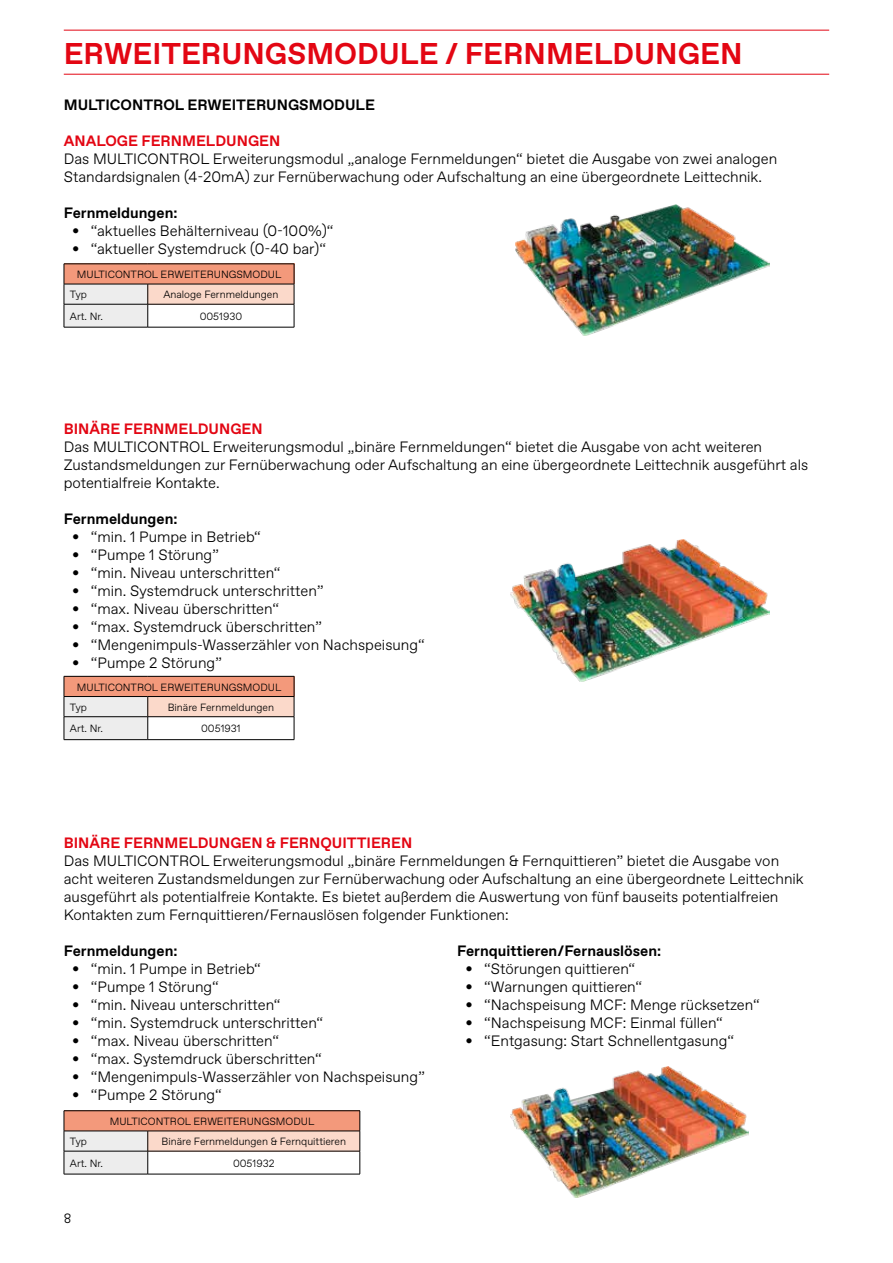
<style>
.page{position:relative;width:893px;height:1263px;background:#fff}
.page>*{position:absolute;margin:0;border:0;box-sizing:border-box;transform-origin:0 0}
.t1{font:700 30px "ABC Favorit";color:#e30613}
.t2{font:300 15px/18px "ABC Favorit";color:#000}
.t3{font:700 15px "ABC Favorit";color:#000}
.t4{font:700 15px "ABC Favorit";color:#e30613}
.t5{font:300 13.5px "ABC Favorit";color:#000}
.t6{font:300 10.5px/20.2px "ABC Favorit";color:#000}
</style>
<div class="page">
<hr style="left:64px;top:30px;width:765px;height:1px;background:#e30613">
<hr style="left:64px;top:74px;width:765px;height:1px;background:#e30613">
<img style="left:515px;top:205px;width:254px;height:130px">
<img style="left:510px;top:540px;width:259px;height:142px">
<img style="left:510px;top:1066px;width:238px;height:131px">
<div style="left:64px;top:264px;width:230px;height:20px;background:#f3997b"></div>
<div style="left:148px;top:284px;width:146px;height:20px;background:#fbd9ca"></div>
<hr style="left:148px;top:264px;width:146px;height:1px;background:#000">
<hr style="left:148px;top:284px;width:146px;height:1px;background:#000">
<hr style="left:148px;top:304px;width:146px;height:1px;background:#000">
<svg style="left:64px;top:264px;width:85px;height:63px"></svg>
<hr style="left:64px;top:327px;width:84px;height:1px;background:#000">
<hr style="left:148px;top:327px;width:146px;height:1px;background:#000">
<svg style="left:294px;top:264px;width:1px;height:63px"></svg>
<div style="left:64px;top:676px;width:230px;height:20px;background:#f3997b"></div>
<div style="left:148px;top:696px;width:146px;height:21px;background:#fbd9ca"></div>
<hr style="left:148px;top:676px;width:146px;height:1px;background:#000">
<hr style="left:148px;top:696px;width:146px;height:1px;background:#000">
<hr style="left:148px;top:716px;width:146px;height:1px;background:#000">
<svg style="left:64px;top:676px;width:85px;height:63px"></svg>
<hr style="left:64px;top:739px;width:84px;height:1px;background:#000">
<hr style="left:148px;top:739px;width:146px;height:1px;background:#000">
<svg style="left:294px;top:676px;width:1px;height:63px"></svg>
<div style="left:64px;top:1111px;width:296px;height:20px;background:#f3997b"></div>
<div style="left:148px;top:1131px;width:212px;height:20px;background:#fbd9ca"></div>
<hr style="left:64px;top:1110px;width:84px;height:1px;background:#000">
<hr style="left:148px;top:1110px;width:212px;height:1px;background:#000">
<hr style="left:148px;top:1131px;width:212px;height:1px;background:#000">
<hr style="left:148px;top:1151px;width:212px;height:1px;background:#000">
<svg style="left:64px;top:1111px;width:85px;height:63px"></svg>
<hr style="left:64px;top:1174px;width:84px;height:1px;background:#000">
<hr style="left:148px;top:1174px;width:212px;height:1px;background:#000">
<svg style="left:360px;top:1111px;width:1px;height:63px"></svg>
<h1 class="t1" style="left:64px;top:36px;width:680px">ERWEITERUNGSMODULE / FERNMELDUNGEN</h1>
<p class="t3" style="left:64px;top:96px;width:313px">MULTICONTROL ERWEITERUNGSMODULE</p>
<p class="t4" style="left:64px;top:132px;width:218px">ANALOGE FERNMELDUNGEN</p>
<p class="t2" style="left:64px;top:150px;width:715px">Das MULTICONTROL Erweiterungsmodul „analoge Fernmeldungen“ bietet die Ausgabe von zwei analogen<br>Standardsignalen (4-20mA) zur Fernüberwachung oder Aufschaltung an eine übergeordnete Leittechnik.</p>
<p class="t3" style="left:64px;top:204px;width:115px">Fernmeldungen:</p>
<p class="t2" style="left:72px;top:222px;width:263px">• “aktuelles Behälterniveau (0-100%)“</p>
<p class="t2" style="left:72px;top:240px;width:255px">• “aktueller Systemdruck (0-40 bar)“</p>
<p class="t6" style="left:70px;top:264px;width:213px;text-indent:7px">MULTICONTROL ERWEITERUNGSMODUL<br>Typ</p>
<p class="t6" style="left:163px;top:285px;width:117px">Analoge Fernmeldungen</p>
<p class="t6" style="left:70px;top:306px;width:35px">Art. Nr.</p>
<p class="t6" style="left:200px;top:306px;width:44px">0051930</p>
<p class="t4" style="left:64px;top:420px;width:200px">BINÄRE FERNMELDUNGEN</p>
<p class="t2" style="left:64px;top:438px;width:746px">Das MULTICONTROL Erweiterungsmodul „binäre Fernmeldungen“ bietet die Ausgabe von acht weiteren<br>Zustandsmeldungen zur Fernüberwachung oder Aufschaltung an eine übergeordnete Leittechnik ausgeführt als potentialfreie Kontakte.</p>
<p class="t3" style="left:64px;top:510px;width:115px">Fernmeldungen:</p>
<p class="t2" style="left:72px;top:528px;width:190px">• “min. 1 Pumpe in Betrieb“</p>
<p class="t2" style="left:72px;top:546px;width:148px">• “Pumpe 1 Störung”</p>
<p class="t2" style="left:72px;top:564px;width:210px">• “min. Niveau unterschritten“</p>
<p class="t2" style="left:72px;top:582px;width:253px">• “min. Systemdruck unterschritten”</p>
<p class="t2" style="left:72px;top:600px;width:208px">• “max. Niveau überschritten“</p>
<p class="t2" style="left:72px;top:618px;width:251px">• “max. Systemdruck überschritten”</p>
<p class="t2" style="left:72px;top:636px;width:354px">• “Mengenimpuls-Wasserzähler von Nachspeisung“</p>
<p class="t2" style="left:72px;top:654px;width:151px">• “Pumpe 2 Störung”</p>
<p class="t6" style="left:70px;top:677px;width:213px;text-indent:7px">MULTICONTROL ERWEITERUNGSMODUL<br>Typ</p>
<p class="t6" style="left:168px;top:697px;width:108px">Binäre Fernmeldungen</p>
<p class="t6" style="left:70px;top:719px;width:35px">Art. Nr.</p>
<p class="t6" style="left:201px;top:719px;width:41px">0051931</p>
<p class="t4" style="left:64px;top:834px;width:350px">BINÄRE FERNMELDUNGEN &amp; FERNQUITTIEREN</p>
<p class="t2" style="left:64px;top:852px;width:741px">Das MULTICONTROL Erweiterungsmodul „binäre Fernmeldungen &amp; Fernquittieren” bietet die Ausgabe von acht weiteren Zustandsmeldungen zur Fernüberwachung oder Aufschaltung an eine übergeordnete Leittechnik ausgeführt als potentialfreie Kontakte. Es bietet außerdem die Auswertung von fünf bauseits potentialfreien Kontakten zum Fernquittieren/Fernauslösen folgender Funktionen:</p>
<p class="t3" style="left:64px;top:942px;width:115px">Fernmeldungen:</p>
<p class="t2" style="left:72px;top:960px;width:190px">• “min. 1 Pumpe in Betrieb“</p>
<p class="t2" style="left:72px;top:978px;width:148px">• “Pumpe 1 Störung“</p>
<p class="t2" style="left:72px;top:996px;width:210px">• “min. Niveau unterschritten“</p>
<p class="t2" style="left:72px;top:1014px;width:253px">• “min. Systemdruck unterschritten“</p>
<p class="t2" style="left:72px;top:1032px;width:208px">• “max. Niveau überschritten“</p>
<p class="t2" style="left:72px;top:1050px;width:251px">• “max. Systemdruck überschritten“</p>
<p class="t2" style="left:72px;top:1068px;width:354px">• “Mengenimpuls-Wasserzähler von Nachspeisung”</p>
<p class="t2" style="left:72px;top:1086px;width:151px">• “Pumpe 2 Störung“</p>
<p class="t3" style="left:457px;top:941px;width:206px">Fernquittieren/Fernauslösen:</p>
<p class="t2" style="left:466px;top:960px;width:171px">• “Störungen quittieren“</p>
<p class="t2" style="left:466px;top:978px;width:178px">• “Warnungen quittieren“</p>
<p class="t2" style="left:466px;top:996px;width:296px">• “Nachspeisung MCF: Menge rücksetzen“</p>
<p class="t2" style="left:466px;top:1014px;width:259px">• “Nachspeisung MCF: Einmal füllen“</p>
<p class="t2" style="left:466px;top:1032px;width:270px">• “Entgasung: Start Schnellentgasung“</p>
<p class="t6" style="left:110px;top:1111px;width:206px">MULTICONTROL ERWEITERUNGSMODUL</p>
<p class="t6" style="left:70px;top:1131px;width:19px">Typ</p>
<p class="t6" style="left:162px;top:1131px;width:186px">Binäre Fernmeldungen &amp; Fernquittieren</p>
<p class="t6" style="left:70px;top:1153px;width:35px">Art. Nr.</p>
<p class="t6" style="left:233px;top:1153px;width:43px">0051932</p>
<p class="t5" style="left:64px;top:1210px;width:9px">8</p>
</div>
